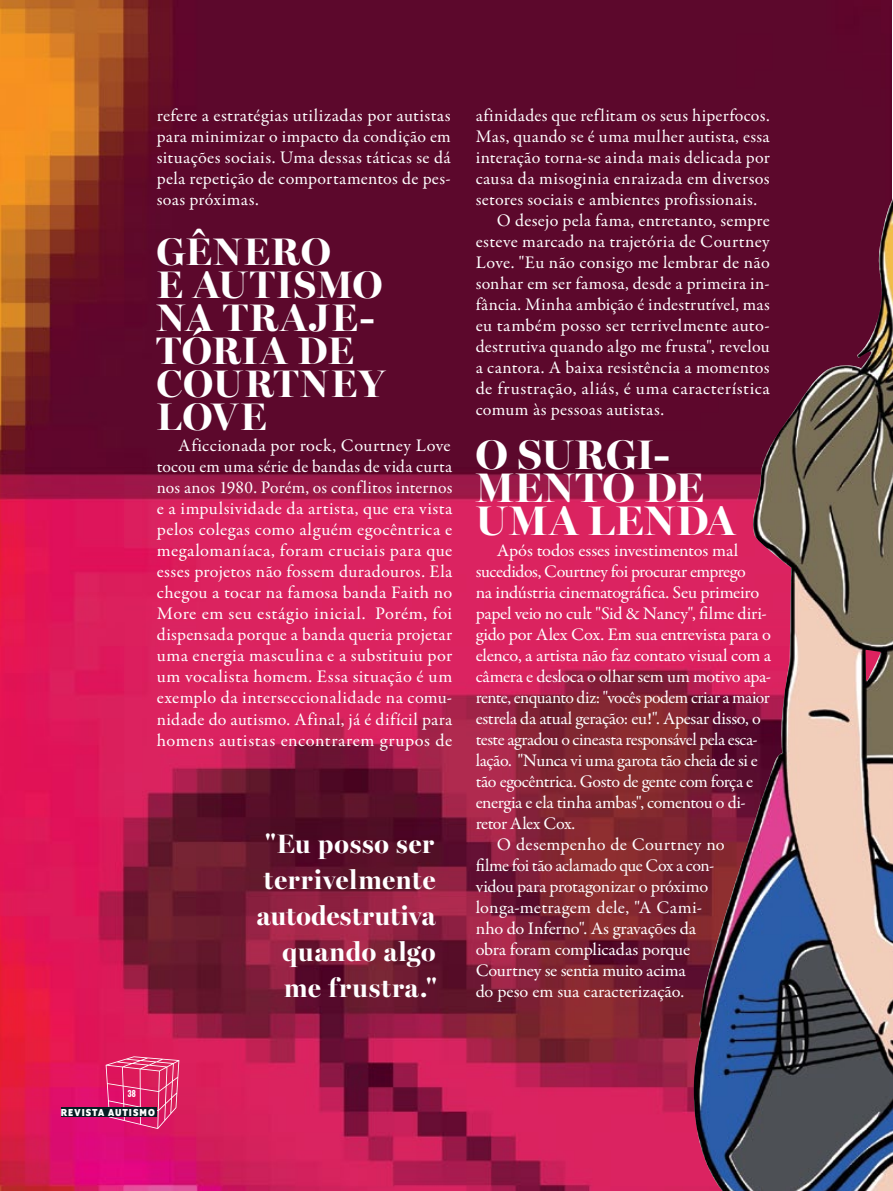
<style>
.page{position:relative;width:893px;height:1191px;background:#fff}
.page>*{position:absolute;margin:0;border:0;box-sizing:border-box;transform-origin:0 0}
.t1{font:700 41.55px/33px "Miller Banner";letter-spacing:.03em;color:#fff}
.t2{font:700 38.55px/33px "Miller Banner";letter-spacing:.045em;color:#fff}
.t3{font:700 26.7px/36px "Miller Banner";letter-spacing:.035em;color:#fff;text-align:right}
.t4{font:17.85px/21px "Garamond Premr Pro";letter-spacing:.005em;color:#fff;text-align:justify}
.t5{font:17.85px "Garamond Premr Pro";letter-spacing:-.025em;color:#fff}
.t6{font:17.85px "Garamond Premr Pro";letter-spacing:-.02em;color:#fff}
.t7{font:17.85px "Garamond Premr Pro";letter-spacing:-.015em;color:#fff}
.t8{font:17.85px "Garamond Premr Pro";letter-spacing:-.03em;color:#fff}
.t9{font:17.85px "Garamond Premr Pro";letter-spacing:.03em;color:#fff}
.t10{font:17.85px "Garamond Premr Pro";letter-spacing:-.035em;color:#fff}
.t11{font:700 10.95px "Program OT";letter-spacing:.095em;color:#fff}
.t12{font:500 10.95px "Program Nar OT";color:#fff}
</style>
<div class="page">
<img style="left:0;top:0;width:891px;height:1191px">
<svg style="left:106px;top:1056px;width:73px;height:73px;background:#de3874"></svg>
<div style="left:61px;top:1107px;width:96px;height:9px;background:#071d23"></div>
<img style="left:688px;top:198px;width:205px;height:993px">
<p class="t4" style="left:157px;top:106px;width:296px">refere a estratégias utilizadas por autistas para minimizar o impacto da condição em situações sociais. Uma dessas táticas se dá pela repetição de comportamentos de pes&shy;soas próximas.</p>
<h2 class="t2" style="left:157px;top:235px;width:230px">GÊNERO<br>E AUTISMO<br>NA TRAJE-<br>TÓRIA DE<br>COURTNEY<br>LOVE</h2>
<p class="t4" style="left:157px;top:436px;width:297px;text-indent:21px">Aficcionada por rock, Courtney Love tocou em uma série de bandas de vida curta nos anos 1980. Porém, os conflitos internos e a impulsividade da artista, que era vista pelos colegas como alguém egocêntrica e megalomaníaca, foram cruciais para que esses projetos não fossem duradouros. Ela chegou a tocar na famosa banda Faith no More em seu estágio inicial. Porém, foi dispensada porque a banda queria projetar uma energia masculina e a substituiu por um vocalista homem. Essa situação é um exemplo da interseccionalidade na comu&shy;nidade do autismo. Afinal, já é difícil para homens autistas encontrarem grupos de</p>
<h3 class="t3" style="left:257px;top:825px;width:182px">"Eu posso ser terrivelmente autodestrutiva quando algo me frustra."</h3>
<p class="t4" style="left:476px;top:105px;width:295px">afinidades que reflitam os seus hiperfocos.</p>
<p class="t4" style="left:476px;top:126px;width:295px">Mas, quando se é uma mulher autista, essa</p>
<p class="t4" style="left:476px;top:147px;width:296px">interação torna-se ainda mais delicada por</p>
<p class="t4" style="left:476px;top:168px;width:296px">causa da misoginia enraizada em diversos</p>
<p class="t4" style="left:476px;top:189px;width:283px">setores sociais e ambientes profissionais.</p>
<p class="t4" style="left:497px;top:210px;width:274px">O desejo pela fama, entretanto, sempre</p>
<p class="t4" style="left:476px;top:231px;width:296px">esteve marcado na trajetória de Courtney</p>
<p class="t4" style="left:476px;top:252px;width:296px">Love. "Eu não consigo me lembrar de não</p>
<p class="t4" style="left:476px;top:273px;width:296px">sonhar em ser famosa, desde a primeira in-</p>
<p class="t4" style="left:476px;top:294px;width:296px">fância. Minha ambição é indestrutível, mas</p>
<p class="t4" style="left:476px;top:315px;width:296px">eu também posso ser terrivelmente auto-</p>
<p class="t4" style="left:476px;top:336px;width:295px">destrutiva quando algo me frusta", revelou</p>
<p class="t4" style="left:476px;top:357px;width:295px">a cantora. A baixa resistência a momentos</p>
<p class="t9" style="left:476px;top:377px;width:296px">de frustração, aliás, é uma característica</p>
<p class="t4" style="left:476px;top:399px;width:190px">comum às pessoas autistas.</p>
<h1 class="t1" style="left:476px;top:437px;width:261px">O SURGI-<br>MENTO DE<br>UMA LENDA</h1>
<p class="t4" style="left:497px;top:540px;width:243px">Após todos esses investimentos mal</p>
<p class="t5" style="left:476px;top:560px;width:272px">sucedidos, Courtney foi procurar emprego</p>
<p class="t7" style="left:476px;top:581px;width:285px">na indústria cinematográfica. Seu primeiro</p>
<p class="t6" style="left:476px;top:602px;width:293px">papel veio no cult "Sid &amp; Nancy", filme diri-</p>
<p class="t7" style="left:476px;top:623px;width:297px">gido por Alex Cox. Em sua entrevista para o</p>
<p class="t7" style="left:476px;top:644px;width:297px">elenco, a artista não faz contato visual com a</p>
<p class="t6" style="left:476px;top:665px;width:297px">câmera e desloca o olhar sem um motivo apa-</p>
<p class="t8" style="left:476px;top:686px;width:296px">rente, enquanto diz: "vocês podem criar a maior</p>
<p class="t6" style="left:476px;top:707px;width:287px">estrela da atual geração: eu!". Apesar disso, o</p>
<p class="t5" style="left:476px;top:728px;width:284px">teste agradou o cineasta responsável pela esca-</p>
<p class="t6" style="left:476px;top:749px;width:284px">lação. "Nunca vi uma garota tão cheia de si e</p>
<p class="t5" style="left:476px;top:770px;width:279px">tão egocêntrica. Gosto de gente com força e</p>
<p class="t5" style="left:476px;top:791px;width:272px">energia e ela tinha ambas", comentou o di-</p>
<p class="t10" style="left:476px;top:812px;width:101px">retor Alex Cox.</p>
<p class="t4" style="left:497px;top:834px;width:229px">O desempenho de Courtney no</p>
<p class="t5" style="left:476px;top:854px;width:240px">filme foi tão aclamado que Cox a con-</p>
<p class="t6" style="left:476px;top:875px;width:234px">vidou para protagonizar o próximo</p>
<p class="t4" style="left:476px;top:897px;width:228px">longa-metragem dele, "A Cami-</p>
<p class="t4" style="left:476px;top:918px;width:222px">nho do Inferno". As gravações da</p>
<p class="t7" style="left:476px;top:938px;width:216px">obra foram complicadas porque</p>
<p class="t7" style="left:476px;top:959px;width:211px">Courtney se sentia muito acima</p>
<p class="t4" style="left:476px;top:981px;width:210px">do peso em sua caracterização.</p>
<p class="t12" style="left:128px;top:1087px;width:10px">38</p>
<p class="t11" style="left:61px;top:1105px;width:96px">REVISTA AUTISMO</p>
</div>
